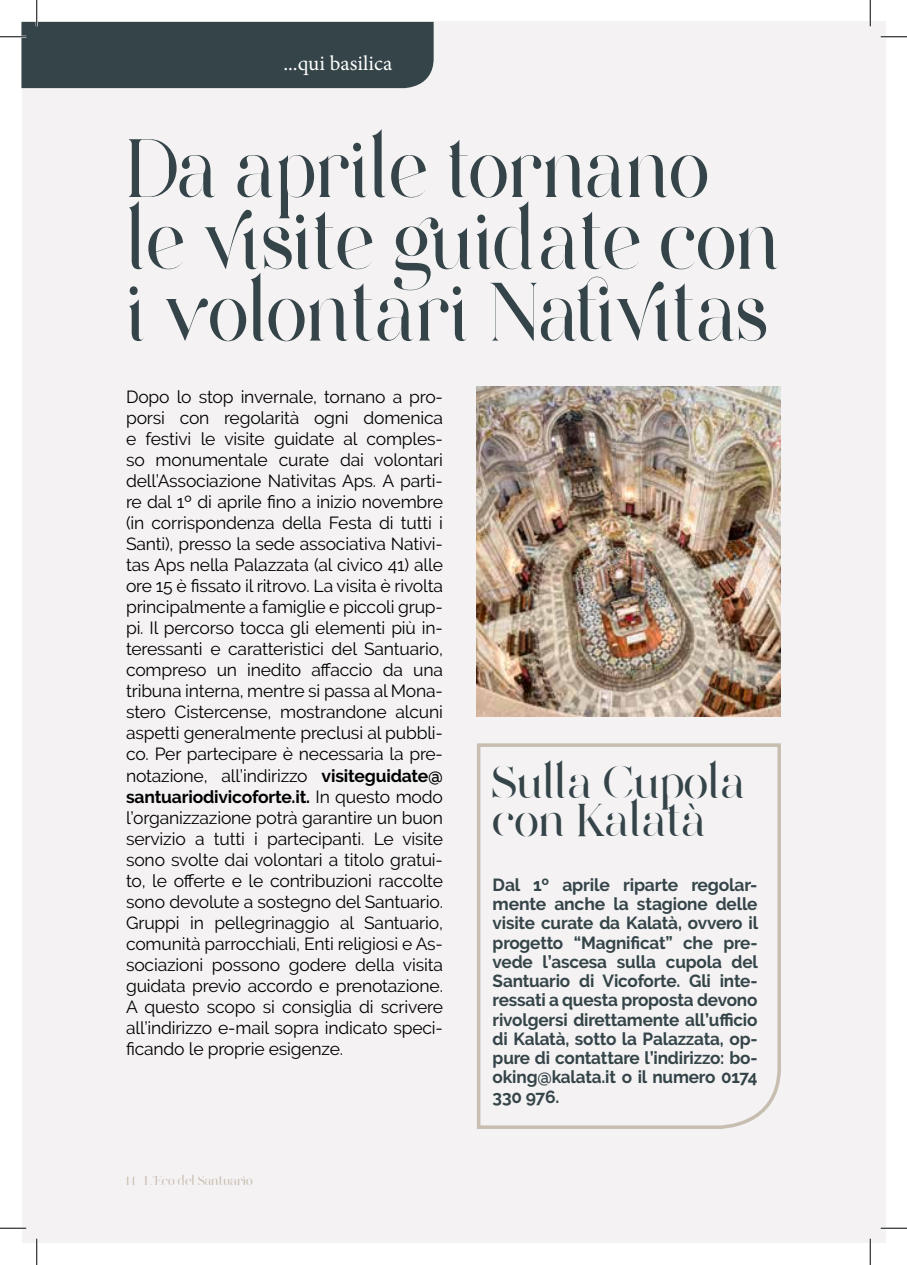
<style>
.page{position:relative;width:907px;height:1265px;background:#fff}
.page>*{position:absolute;margin:0;border:0;box-sizing:border-box;transform-origin:0 0}
.t1{font:78.75px/71.8px "Destination Journalism";color:#344448;scale:.92 1}
.t2{font:43.75px/38.5px "Destination Journalism";color:#344448}
.t3{font:21px "Minion Pro";color:#fff}
.t4{font:17.5px/21px "Raleway";letter-spacing:-.01em;color:#000;text-align:justify}
.t5{font:700 17.5px/19.2px "Raleway";letter-spacing:-.01em;color:#344448;text-align:justify}
.t6{font:12.25px "Destination Journalism";color:#c7bdb0}
.s1{font-weight:700}
</style>
<div class="page">
<div style="left:22px;top:22px;width:863px;height:1220px;background:#f4f2f3"></div>
<svg style="left:477px;top:743px;width:304px;height:386px"></svg>
<img style="left:477px;top:386px;width:304px;height:330px">
<hr style="left:881px;top:36px;width:26px;height:2px;background:#fff">
<hr style="left:0;top:1226px;width:26px;height:2px;background:#fff">
<hr style="left:881px;top:1226px;width:26px;height:2px;background:#fff">
<hr style="left:36px;top:1238px;width:2px;height:26px;background:#fff">
<hr style="left:869px;top:0;width:2px;height:26px;background:#fff">
<hr style="left:869px;top:1238px;width:2px;height:26px;background:#fff">
<svg style="left:881px;top:36px;width:26px;height:1px"></svg>
<svg style="left:0;top:1227px;width:26px;height:1px"></svg>
<svg style="left:881px;top:1227px;width:26px;height:1px"></svg>
<svg style="left:0;top:0;width:434px;height:88px"></svg>
<svg style="left:36px;top:1238px;width:1px;height:26px"></svg>
<svg style="left:870px;top:0;width:1px;height:26px"></svg>
<svg style="left:870px;top:1238px;width:1px;height:26px"></svg>
<p class="t3" style="left:283px;top:49px;width:110px">...qui basilica</p>
<h1 class="t1" style="left:126px;top:135px;width:712px">Da aprile tornano le visite guidate con i volontari Nativitas</h1>
<p class="t4" style="left:126px;top:386px;width:318px">Dopo lo stop invernale, tornano a pro&shy;porsi con regolarità ogni domenica e festivi le visite guidate al comples&shy;so monumentale curate dai volontari dell’Associazione Nativitas Aps. A parti&shy;re dal 1º di aprile fino a inizio novembre (in corrispondenza della Festa di tutti i Santi), presso la sede associativa Nativi&shy;tas Aps nella Palazzata (al civico 41) alle ore 15 è fissato il ritrovo. La visita è rivolta principalmente a famiglie e piccoli grup&shy;pi. Il percorso tocca gli elementi più in&shy;teressanti e caratteristici del Santuario, compreso un inedito affaccio da una tribuna interna, mentre si passa al Mona&shy;stero Cistercense, mostrandone alcuni aspetti generalmente preclusi al pubbli&shy;co. Per partecipare è necessaria la pre&shy;notazione, all’indirizzo <span class="s1">visiteguidate@ santuariodivicoforte.it.</span> In questo modo l’organizzazione potrà garantire un buon servizio a tutti i partecipanti. Le visite sono svolte dai volontari a titolo gratui&shy;to, le offerte e le contribuzioni raccolte sono devolute a sostegno del Santuario.<br>Gruppi in pellegrinaggio al Santuario, comunità parrocchiali, Enti religiosi e As&shy;sociazioni possono godere della visita guidata previo accordo e prenotazione.<br>A questo scopo si consiglia di scrivere all’indirizzo e-mail sopra indicato speci&shy;ficando le proprie esigenze.</p>
<p class="t6" style="left:126px;top:1172px;width:128px">14 L’Eco del Santuario</p>
<h2 class="t2" style="left:493px;top:764px;width:254px">Sulla Cupola con Kalatà</h2>
<p class="t5" style="left:493px;top:874px;width:267px">Dal 1º aprile riparte regolar&shy;mente anche la stagione delle visite curate da Kalatà, ovvero il progetto “Magnificat” che pre&shy;vede l’ascesa sulla cupola del Santuario di Vicoforte. Gli inte&shy;ressati a questa proposta devono rivolgersi direttamente all’ufficio di Kalatà, sotto la Palazzata, op&shy;pure di contattare l’indirizzo: bo&shy;oking@kalata.it o il numero 0174<br>330 976.</p>
</div>
